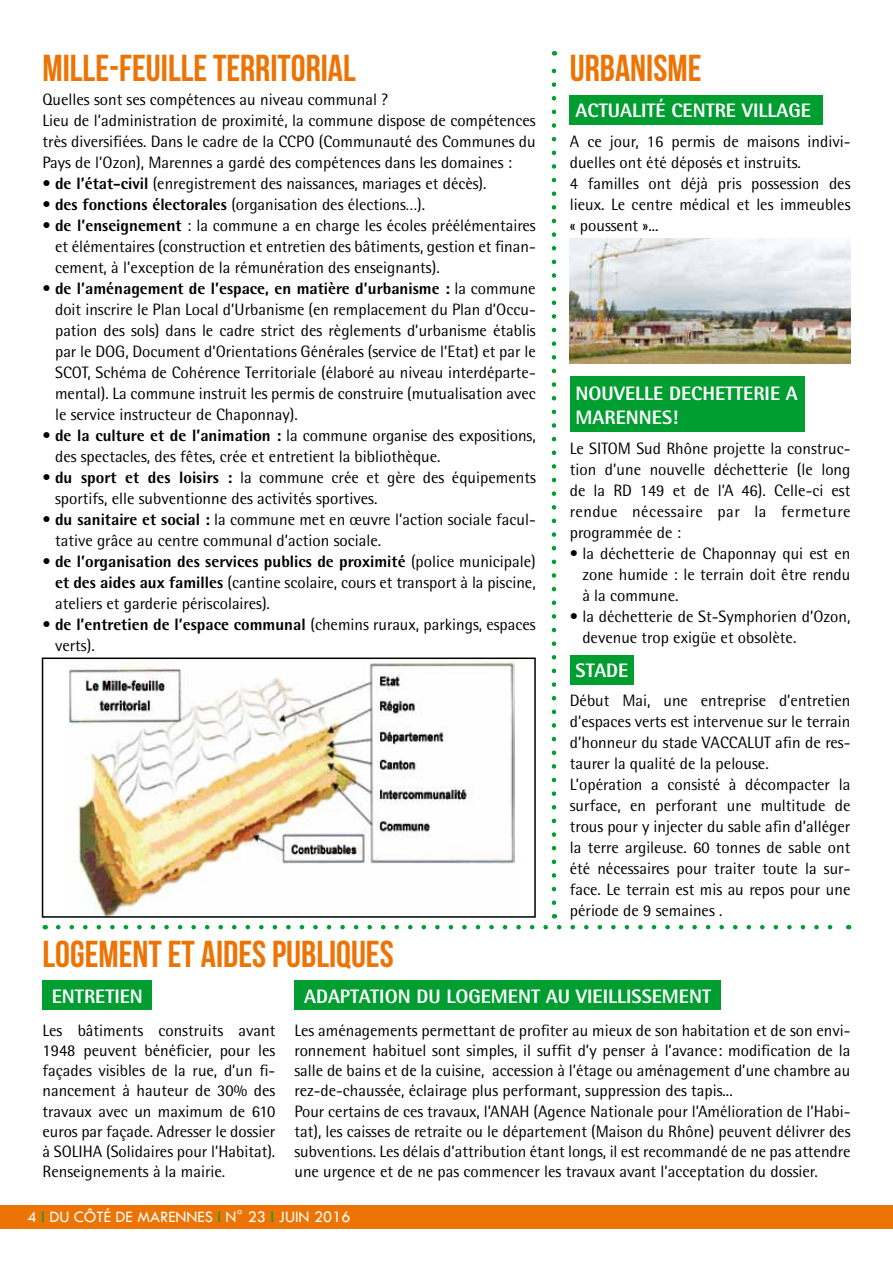
<style>
.page{position:relative;width:893px;height:1263px;background:#fff}
.page>*{position:absolute;margin:0;border:0;box-sizing:border-box;transform-origin:0 0}
.t1{font:37.5px "Bebas Neue";color:#ec7405}
.t2{font:800 19.5px "Rotis Semi Sans";color:#fff}
.t3{font:16.5px/21px "Rotis Semi Sans";color:#000}
.t4{font:16.5px "Tw Cen";color:#fff}
.s1{font-weight:800}
.s2{color:#009d30}
</style>
<div class="page">
<div style="left:0;top:1205px;width:893px;height:24px;background:#ec7405"></div>
<svg style="left:552px;top:51px;width:4px;height:852px"></svg>
<img style="left:68px;top:661px;width:447px;height:254px">
<div style="left:42px;top:657px;width:494px;height:261px;border:2px solid #000"></div>
<div style="left:570px;top:95px;width:253px;height:29px;background:#009d30"></div>
<div style="left:570px;top:376px;width:235px;height:56px;background:#009d30"></div>
<svg style="left:58px;top:925px;width:775px;height:4px"></svg>
<div style="left:570px;top:655px;width:64px;height:30px;background:#009d30"></div>
<div style="left:43px;top:980px;width:109px;height:30px;background:#009d30"></div>
<div style="left:294px;top:980px;width:427px;height:30px;background:#009d30"></div>
<img style="left:570px;top:238px;width:280px;height:126px">
<h1 class="t1" style="left:43px;top:47px;width:315px">MILLE-FEUILLE TERRITORIAL</h1>
<h1 class="t1" style="left:570px;top:47px;width:131px">URBANISME</h1>
<p class="t3" style="left:43px;top:89px;width:495px">Quelles sont ses compétences au niveau communal ?<br>Lieu de l’administration de proximité, la commune dispose de compétences très diversifiées. Dans le cadre de la CCPO (Communauté des Communes du Pays de l’Ozon), Marennes a gardé des compétences dans les domaines :</p>
<p class="t3" style="left:43px;top:173px;width:446px">• <span class="s1">de l’état-civil</span> (enregistrement des naissances, mariages et décès).</p>
<p class="t3" style="left:43px;top:194px;width:384px">• <span class="s1">des fonctions électorales</span> (organisation des élections…).</p>
<p class="t3" style="left:55px;top:215px;width:482px;text-align:justify;text-indent:-13px">• <span class="s1">de l’enseignement</span> : la commune a en charge les écoles préélémentaires et élémentaires (construction et entretien des bâtiments, gestion et finan&shy;cement, à l’exception de la rémunération des enseignants).</p>
<p class="t3" style="left:55px;top:278px;width:482px;text-align:justify;text-indent:-13px">• <span class="s1">de l’aménagement de l’espace, en matière d’urbanisme :</span> la commune doit inscrire le Plan Local d’Urbanisme (en remplacement du Plan d’Occu&shy;pation des sols) dans le cadre strict des règlements d’urbanisme établis par le DOG, Document d’Orientations Générales (service de l’Etat) et par le SCOT, Schéma de Cohérence Territoriale (élaboré au niveau interdéparte&shy;mental). La commune instruit les permis de construire (mutualisation avec le service instructeur de Chaponnay).</p>
<p class="t3" style="left:55px;top:425px;width:482px;text-indent:-13px">• <span class="s1">de la culture et de l’animation :</span> la commune organise des expositions, des spectacles, des fêtes, crée et entretient la bibliothèque.</p>
<p class="t3" style="left:55px;top:467px;width:482px;text-indent:-13px">• <span class="s1">du sport et des loisirs :</span> la commune crée et gère des équipements sportifs, elle subventionne des activités sportives.</p>
<p class="t3" style="left:55px;top:509px;width:482px;text-indent:-13px">• <span class="s1">du sanitaire et social :</span> la commune met en œuvre l’action sociale facul&shy;tative grâce au centre communal d’action sociale.</p>
<p class="t3" style="left:55px;top:551px;width:482px;text-align:justify;text-indent:-13px">• <span class="s1">de l’organisation des services publics de proximité</span> (police municipale) <span class="s1">et des aides aux familles</span> (cantine scolaire, cours et transport à la piscine, ateliers et garderie périscolaires).</p>
<p class="t3" style="left:55px;top:614px;width:482px;text-indent:-13px">• <span class="s1">de l’entretien de l’espace communal</span> (chemins ruraux, parkings, espaces verts).</p>
<h1 class="t1" style="left:43px;top:933px;width:353px">LOGEMENT ET AIDES PUBLIQUES</h1>
<p class="t2" style="left:576px;top:98px;width:237px">actualité centre village</p>
<p class="t3" style="left:570px;top:130px;width:282px">A ce jour, 16 permis de maisons indivi&shy;duelles ont été déposés et instruits.<br>4 familles ont déjà pris possession des lieux. Le centre médical et les immeubles « poussent »...</p>
<p class="t2" style="left:576px;top:381px;width:37px">NOUVELLE</p>
<p class="t2" style="left:669px;top:381px;width:56px">DECHETTERIE</p>
<p class="t2" style="left:786px;top:381px;width:13px">A</p>
<p class="t2" style="left:576px;top:405px;width:30px">MARENNE</p>
<p class="t2" style="left:662px;top:405px;width:18px">S!</p>
<p class="t3" style="left:570px;top:438px;width:282px;text-align:justify;text-indent:67px">Sud Rhône projette la construc&shy;tion d’une nouvelle déchetterie (le long de la RD 149 et de l’A 46). Celle-ci est rendue nécessaire par la fermeture programmée de :</p>
<p class="t3" style="left:582px;top:543px;width:270px;text-align:justify;text-indent:-13px">• la déchetterie de Chaponnay qui est en zone humide : le terrain doit être rendu à la commune.</p>
<p class="t3" style="left:582px;top:606px;width:270px;text-indent:-13px">• la déchetterie de St-Symphorien d’Ozon, devenue trop exigüe et obsolète.</p>
<p class="t3" style="left:570px;top:438px;width:43px">Le Sitom</p>
<p class="t2" style="left:576px;top:658px;width:54px">stade</p>
<p class="t3" style="left:570px;top:689px;width:282px">Début Mai, une entreprise d’entretien d’espaces verts est intervenue sur le terrain d’honneur du stade VACCALUT afin de res&shy;taurer la qualité de la pelouse.<br>L’opération a consisté à décompacter la surface, en perforant une multitude de trous pour y injecter du sable afin d’alléger la terre argileuse. 60 tonnes de sable ont été nécessaires pour traiter toute la sur&shy;face. Le terrain est mis au repos pour une période de 9 semaines .</p>
<p class="t2" style="left:52px;top:984px;width:93px">Entretien</p>
<p class="t2" style="left:304px;top:984px;width:408px">Adaptation du logement au vieillissement</p>
<p class="t3" style="left:43px;top:1020px;width:234px;line-height:20.2px;text-align:justify">Les bâtiments construits avant 1948 peuvent bénéficier, pour les façades visibles de la rue, d’un fi&shy;nancement à hauteur de 30% des travaux avec un maximum de 610 euros par façade. Adresser le dossier à SOLI HA (Solidaires pour l’Habitat).<br>Renseignements à la mairie.</p>
<p class="t3" style="left:294px;top:1020px;width:558px;line-height:20.2px">Les aménagements permettant de profiter au mieux de son habitation et de son envi&shy;ronnement habituel sont simples, il suffit d’y penser à l’avance: modification de la salle de bains et de la cuisine, accession à l’étage ou aménagement d’une chambre au rez-de-chaussée, éclairage plus performant, suppression des tapis...<br>Pour certains de ces travaux, l’ANAH (Agence Nationale pour l’Amélioration de l’Habi&shy;tat), les caisses de retraite ou le département (Maison du Rhône) peuvent délivrer des subventions. Les délais d’attribution étant longs, il est recommandé de ne pas attendre une urgence et de ne pas commencer les travaux avant l’acceptation du dossier.</p>
<p class="t4" style="left:28px;top:1207px;width:324px">4 <span class="s2">L</span> DU CÔTÉ DE MARENNES <span class="s2">L</span> N° 23 <span class="s2">L</span> JUIN 2016</p>
</div>
